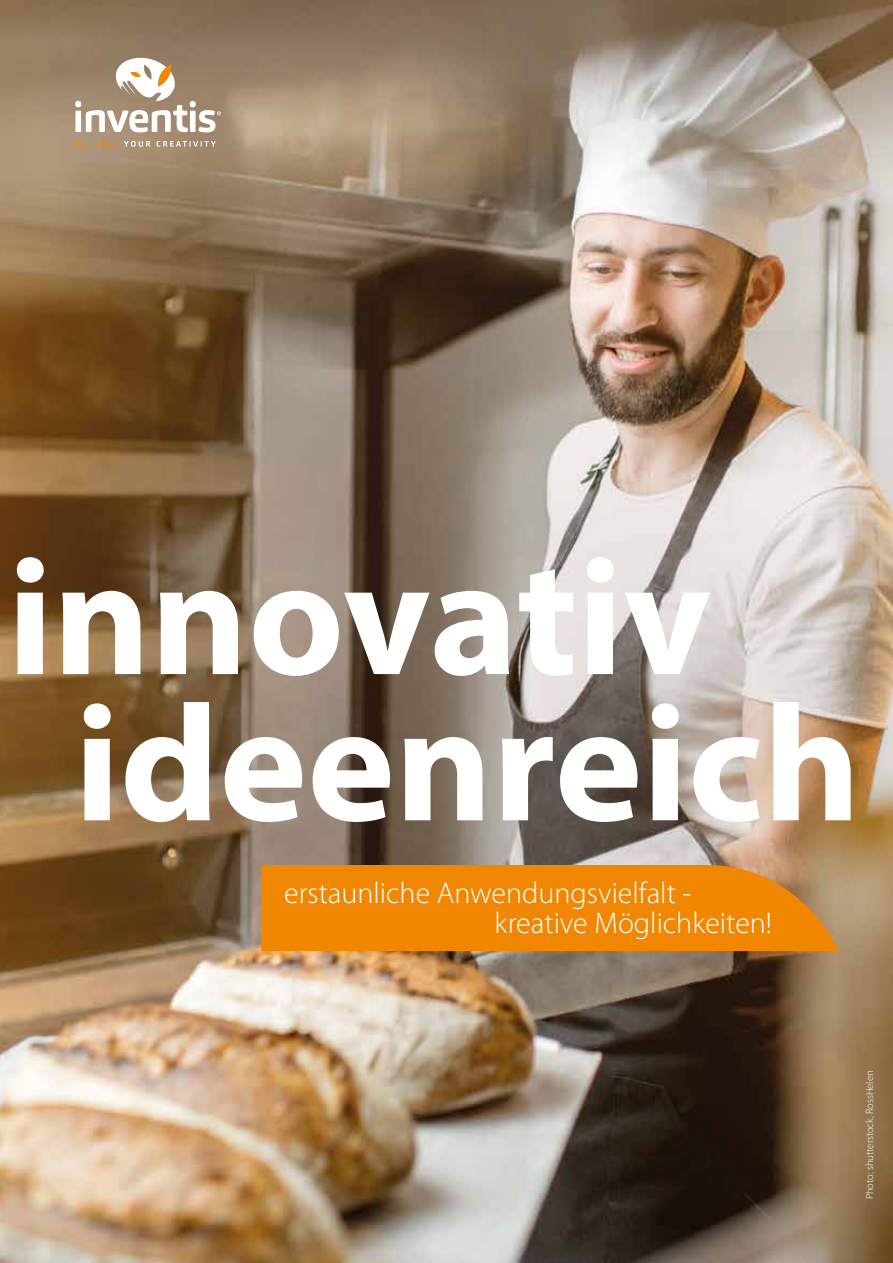
<style>
.page{position:relative;width:893px;height:1263px;background:#fff}
.page>*{position:absolute;margin:0;border:0;box-sizing:border-box;transform-origin:0 0}
.t1{font:700 166.5px/146.2px "Myriad Pro";color:#fff}
.t2{font:300 30px/29.2px "Myriad Pro";color:#fff}
.t3{font:300 10.5px "Myriad Pro";color:#fff}
</style>
<div class="page">
<img style="left:0;top:0;width:893px;height:1263px">
<div style="left:261px;top:865px;width:578px;height:86px;background:#f18700"></div>
<svg style="left:124px;top:141px;width:26px;height:6px"></svg>
<svg style="left:157px;top:141px;width:59px;height:6px"></svg>
<svg style="left:75px;top:141px;width:43px;height:6px"></svg>
<svg style="left:75px;top:55px;width:146px;height:77px"></svg>
<h1 class="t1" style="left:74px;top:539px;width:788px;text-indent:-67px">innovativ ideenreich</h1>
<p class="t2" style="left:494px;top:879px;width:279px;text-indent:-210px">erstaunliche Anwendungsvielfalt - kreative Möglichkeiten!</p>
<p class="t3" style="left:864px;top:1199px;width:130px;rotate:-90deg">Photo: shutterstock, RossHelen</p>
</div>
